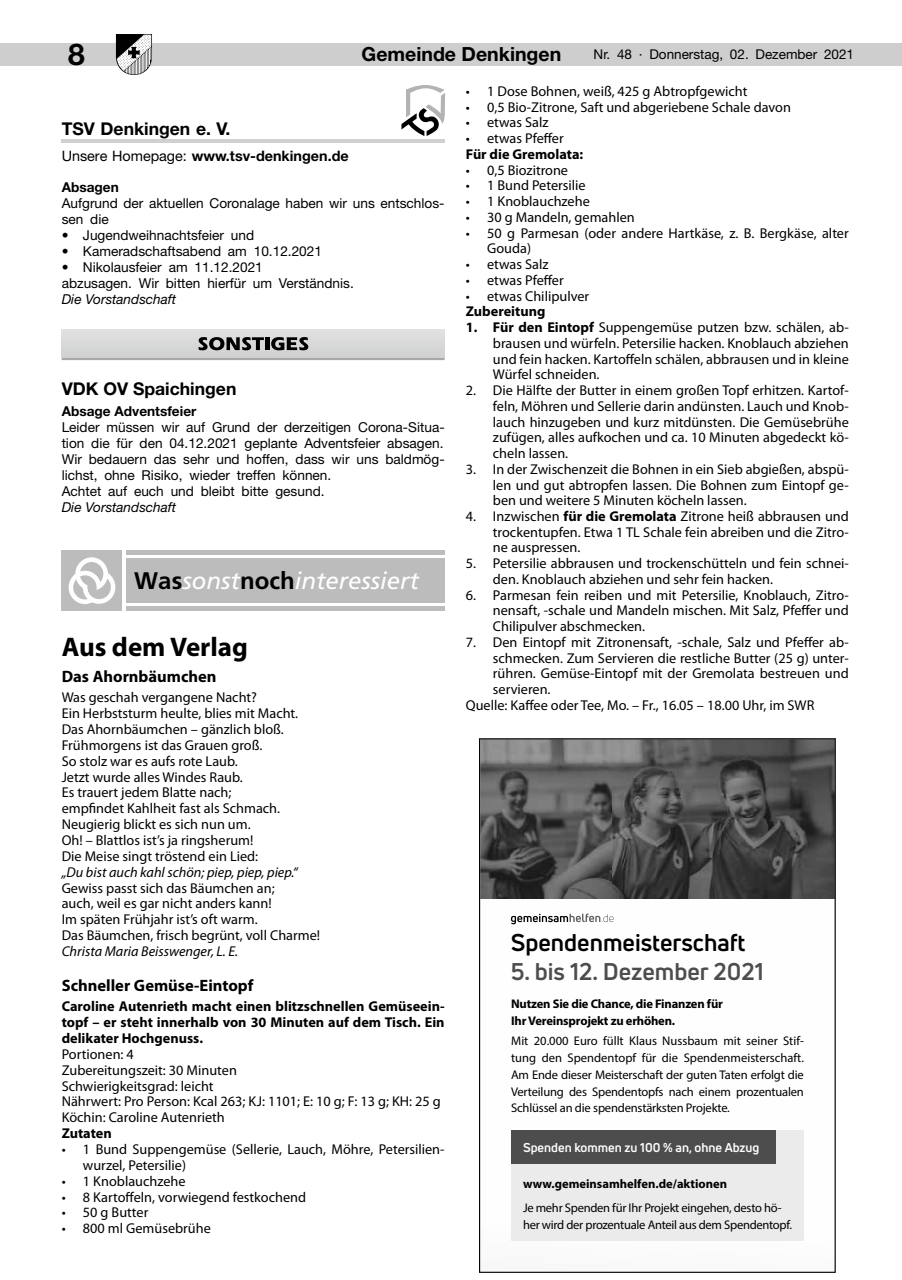
<style>
.page{position:relative;width:902px;height:1280px;background:#fff}
.page>*{position:absolute;margin:0;border:0;box-sizing:border-box;transform-origin:0 0}
.t1{font:700 30px "Helvetica Neue";color:#000}
.t2{font:700 27px "Myriad Pro";color:#000}
.t3{font:italic 24px "Frutiger";color:#fff}
.t4{font:700 23.7px "Uni Neue";color:#000}
.t5{font:700 23.7px "Uni Neue";color:#4d4d4d}
.t6{font:700 19.5px "Helvetica Neue";color:#000}
.t7{font:700 17.55px "Helvetica Neue";color:#000}
.t8{font:700 16.5px "Myriad Pro";color:#000}
.t9{font:700 14.4px "Helvetica Neue";color:#000}
.t10{font:14.25px/15.9px "Myriad Pro";color:#000}
.t11{font:700 14.25px/15.9px "Myriad Pro";color:#000;text-align:justify}
.t12{font:italic 14.25px "Myriad Pro";color:#000}
.t13{font:13.65px/16px "Helvetica Neue";color:#000}
.t14{font:italic 13.65px "Helvetica Neue";color:#000}
.t15{font:700 13.65px "Helvetica Neue";color:#000}
.t16{font:13.5px "Helvetica Neue";color:#000}
.t17{font:12.6px/16.8px "Myriad Pro";letter-spacing:-.02em;color:#000}
.t18{font:700 12.6px/16.8px "Myriad Pro";letter-spacing:-.015em;color:#000}
.t19{font:700 12.6px "Uni Neue";color:#fff}
.s1{font-weight:400}
.s2{font-weight:700;font-style:normal;color:#000}
.s3{font-weight:700}
</style>
<div class="page">
<div style="left:0;top:44px;width:901px;height:22px;background:#cecece"></div>
<svg style="left:116px;top:34px;width:36px;height:41px"></svg>
<hr style="left:62px;top:140px;width:383px;height:3px;background:#cfd0d0">
<svg style="left:401px;top:85px;width:44px;height:51px"></svg>
<hr style="left:62px;top:358px;width:382px;height:2px;background:#a8a8a8">
<div style="left:62px;top:330px;width:382px;height:28px;background:#d8d8d8"></div>
<svg style="left:198px;top:337px;width:66px;height:13px"></svg>
<hr style="left:265px;top:337px;width:4px;height:13px;background:#000">
<svg style="left:271px;top:337px;width:37px;height:13px"></svg>
<div style="left:126px;top:558px;width:318px;height:45px;background:#bcbcbd"></div>
<hr style="left:126px;top:606px;width:318px;height:4px;background:#bcbcbd">
<div style="left:126px;top:550px;width:318px;height:5px;background:#bcbcbd"></div>
<div style="left:62px;top:550px;width:60px;height:60px;background:#bcbcbd"></div>
<svg style="left:69px;top:557px;width:46px;height:47px"></svg>
<svg style="left:511px;top:913px;width:102px;height:11px"></svg>
<img style="left:481px;top:741px;width:352px;height:158px">
<div style="left:511px;top:1131px;width:292px;height:110px;background:#ebebeb"></div>
<div style="left:511px;top:1131px;width:265px;height:33px;background:#4d4d4d"></div>
<h1 class="t1" style="left:68px;top:36px;width:18px">8</h1>
<h3 class="t6" style="left:361px;top:42px;width:201px">Gemeinde Denkingen</h3>
<p class="t16" style="left:593px;top:46px;width:262px">Nr. 48 · Donnerstag, 02. Dezember 2021</p>
<p class="t7" style="left:62px;top:117px;width:170px">TSV Denkingen e. V.</p>
<p class="t9" style="left:62px;top:147px;width:288px"><span class="s1">Unsere Homepage:</span> www.tsv-denkingen.de</p>
<p class="t15" style="left:62px;top:179px;width:59px">Absagen</p>
<p class="t13" style="left:62px;top:195px;width:384px">Aufgrund der aktuellen Coronalage haben wir uns entschlos&shy;sen die</p>
<p class="t13" style="left:62px;top:227px;width:194px">• Jugendweihnachtsfeier und</p>
<p class="t13" style="left:62px;top:243px;width:262px">• Kameradschaftsabend am 10.12.2021</p>
<p class="t13" style="left:62px;top:259px;width:294px">• Nikolausfeier am 11.12.2021<br>abzusagen. Wir bitten hierfür um Verständnis.</p>
<p class="t14" style="left:62px;top:291px;width:116px">Die Vorstandschaft</p>
<p class="t7" style="left:62px;top:378px;width:176px">VDK OV Spaichingen</p>
<p class="t15" style="left:62px;top:402px;width:136px">Absage Adventsfeier</p>
<p class="t13" style="left:62px;top:419px;width:384px">Leider müssen wir auf Grund der derzeitigen Corona-Situa&shy;tion die für den 04.12.2021 geplante Adventsfeier absagen.<br>Wir bedauern das sehr und hoffen, dass wir uns baldmög&shy;lichst, ohne Risiko, wieder treffen können.<br>Achtet auf euch und bleibt bitte gesund.</p>
<p class="t14" style="left:62px;top:499px;width:116px">Die Vorstandschaft</p>
<h3 class="t3" style="left:134px;top:567px;width:286px"><span class="s2">Was</span>sonst<span class="s2">noch</span>interessiert</h3>
<h2 class="t2" style="left:62px;top:629px;width:188px">Aus dem Verlag</h2>
<p class="t8" style="left:62px;top:666px;width:156px">Das Ahornbäumchen</p>
<p class="t10" style="left:62px;top:689px;width:238px">Was geschah vergangene Nacht?<br>Ein Herbststurm heulte, blies mit Macht.<br>Das Ahornbäumchen – gänzlich bloß.<br>Frühmorgens ist das Grauen groß.<br>So stolz war es aufs rote Laub.<br>Jetzt wurde alles Windes Raub.<br>Es trauert jedem Blatte nach;<br>empfindet Kahlheit fast als Schmach.<br>Neugierig blickt es sich nun um.<br>Oh! – Blattlos ist’s ja ringsherum!<br>Die Meise singt tröstend ein Lied:</p>
<p class="t12" style="left:62px;top:863px;width:237px">„Du bist auch kahl schön; piep, piep, piep.“</p>
<p class="t10" style="left:62px;top:880px;width:260px">Gewiss passt sich das Bäumchen an;<br>auch, weil es gar nicht anders kann!<br>Im späten Frühjahr ist’s oft warm.<br>Das Bäumchen, frisch begrünt, voll Charme!</p>
<p class="t12" style="left:62px;top:942px;width:178px">Christa Maria Beisswenger, L. E.</p>
<p class="t8" style="left:62px;top:975px;width:193px">schneller Gemüse-eintopf</p>
<p class="t11" style="left:62px;top:998px;width:384px">Caroline Autenrieth macht einen blitzschnellen Gemüseein&shy;topf – er steht innerhalb von 30 minuten auf dem Tisch. ein delikater Hochgenuss.</p>
<p class="t10" style="left:62px;top:1046px;width:380px">Portionen: 4<br>Zubereitungszeit: 30 Minuten<br>Schwierigkeitsgrad: leicht<br>Nährwert: Pro Person: Kcal 263; KJ: 1101; E: 10 g; F: 13 g; KH: 25 g Köchin: Caroline Autenrieth</p>
<p class="t11" style="left:62px;top:1125px;width:52px">Zutaten</p>
<p class="t10" style="left:83px;top:1141px;width:363px;text-indent:-21px">• 1 Bund Suppengemüse (Sellerie, Lauch, Möhre, Petersilien&shy;wurzel, Petersilie)</p>
<p class="t10" style="left:62px;top:1173px;width:125px">• 1 Knoblauchzehe</p>
<p class="t10" style="left:62px;top:1188px;width:246px">• 8 Kartoffeln, vorwiegend festkochend</p>
<p class="t10" style="left:62px;top:1204px;width:88px">• 50 g Butter</p>
<p class="t10" style="left:62px;top:1220px;width:151px">• 800 ml Gemüsebrühe</p>
<p class="t10" style="left:466px;top:83px;width:283px">• 1 Dose Bohnen, weiß, 425 g Abtropfgewicht</p>
<p class="t10" style="left:466px;top:99px;width:326px">• 0,5 Bio-Zitrone, Saft und abgeriebene Schale davon</p>
<p class="t10" style="left:466px;top:114px;width:84px">• etwas Salz</p>
<p class="t10" style="left:466px;top:130px;width:99px">• etwas Pfeffer</p>
<p class="t11" style="left:466px;top:146px;width:119px">für die Gremolata:</p>
<p class="t10" style="left:466px;top:162px;width:104px">• 0,5 Biozitrone</p>
<p class="t10" style="left:466px;top:177px;width:121px">• 1 Bund Petersilie</p>
<p class="t10" style="left:466px;top:193px;width:125px">• 1 Knoblauchzehe</p>
<p class="t10" style="left:466px;top:209px;width:170px">• 30 g Mandeln, gemahlen</p>
<p class="t10" style="left:487px;top:225px;width:363px;text-indent:-21px">• 50 g Parmesan (oder andere Hartkäse, z. B. Bergkäse, alter<br>Gouda)</p>
<p class="t10" style="left:466px;top:256px;width:84px">• etwas Salz</p>
<p class="t10" style="left:466px;top:272px;width:99px">• etwas Pfeffer</p>
<p class="t10" style="left:466px;top:288px;width:125px">• etwas Chilipulver</p>
<p class="t11" style="left:466px;top:303px;width:81px">Zubereitung</p>
<p class="t10" style="left:493px;top:319px;width:357px;text-align:justify;text-indent:-27px"><span class="s3">1. für den eintopf</span> Suppengemüse putzen bzw. schälen, ab&shy;brausen und würfeln. Petersilie hacken. Knoblauch abziehen und fein hacken. Kartoffeln schälen, abbrausen und in kleine Würfel schneiden.</p>
<p class="t10" style="left:493px;top:382px;width:357px;text-align:justify;text-indent:-27px">2. Die Hälfte der Butter in einem großen Topf erhitzen. Kartof&shy;feln, Möhren und Sellerie darin andünsten. Lauch und Knob&shy;lauch hinzugeben und kurz mitdünsten. Die Gemüsebrühe zufügen, alles aufkochen und ca. 10 Minuten abgedeckt kö&shy;cheln lassen.</p>
<p class="t10" style="left:493px;top:461px;width:357px;text-align:justify;text-indent:-27px">3. In der Zwischenzeit die Bohnen in ein Sieb abgießen, abspü&shy;len und gut abtropfen lassen. Die Bohnen zum Eintopf ge&shy;ben und weitere 5 Minuten köcheln lassen.</p>
<p class="t10" style="left:493px;top:508px;width:357px;text-align:justify;text-indent:-27px">4. Inzwischen <span class="s3">für die Gremolata</span> Zitrone heiß abbrausen und trockentupfen. Etwa 1 TL Schale fein abreiben und die Zitro&shy;ne auspressen.</p>
<p class="t10" style="left:493px;top:555px;width:357px;text-indent:-27px">5. Petersilie abbrausen und trockenschütteln und fein schnei&shy;den. Knoblauch abziehen und sehr fein hacken.</p>
<p class="t10" style="left:493px;top:587px;width:357px;text-align:justify;text-indent:-27px">6. Parmesan fein reiben und mit Petersilie, Knoblauch, Zitro&shy;nensaft, -schale und Mandeln mischen. Mit Salz, Pfeffer und Chilipulver abschmecken.</p>
<p class="t10" style="left:466px;top:634px;width:384px">7. Den Eintopf mit Zitronensaft, -schale, Salz und Pfeffer ab-</p>
<p class="t10" style="left:493px;top:650px;width:357px">schmecken. Zum Servieren die restliche Butter (25 g) unter-</p>
<p class="t10" style="left:493px;top:665px;width:357px">rühren. Gemüse-Eintopf mit der Gremolata bestreuen und</p>
<p class="t10" style="left:493px;top:681px;width:59px">servieren.</p>
<p class="t10" style="left:466px;top:697px;width:350px">Quelle: Kaffee oder Tee, Mo. – Fr., 16.05 – 18.00 Uhr, im SWR</p>
<h3 class="t4" style="left:510px;top:927px;width:236px">Spendenmeisterschaft</h3>
<h3 class="t5" style="left:510px;top:956px;width:254px">5. bis 12. Dezember 2021</h3>
<p class="t18" style="left:511px;top:995px;width:213px">Nutzen Sie die Chance, die Finanzen für<br>Ihr Vereinsprojekt zu erhöhen.</p>
<p class="t17" style="left:511px;top:1032px;width:294px;text-align:justify">Mit 20.000 Euro füllt Klaus Nussbaum mit seiner Stif&shy;tung den Spendentopf für die Spendenmeisterschaft.<br>Am Ende dieser Meisterschaft der guten Taten erfolgt die Verteilung des Spendentopfs nach einem prozentualen Schlüssel an die spendenstärksten Projekte.</p>
<p class="t19" style="left:523px;top:1140px;width:238px">Spenden kommen zu 100 % an, ohne Abzug</p>
<p class="t18" style="left:523px;top:1174px;width:205px">www.gemeinsamhelfen.de/aktionen</p>
<p class="t17" style="left:523px;top:1199px;width:270px">Je mehr Spenden für Ihr Projekt eingehen, desto hö&shy;her wird der prozentuale Anteil aus dem Spendentopf.</p>
</div>
